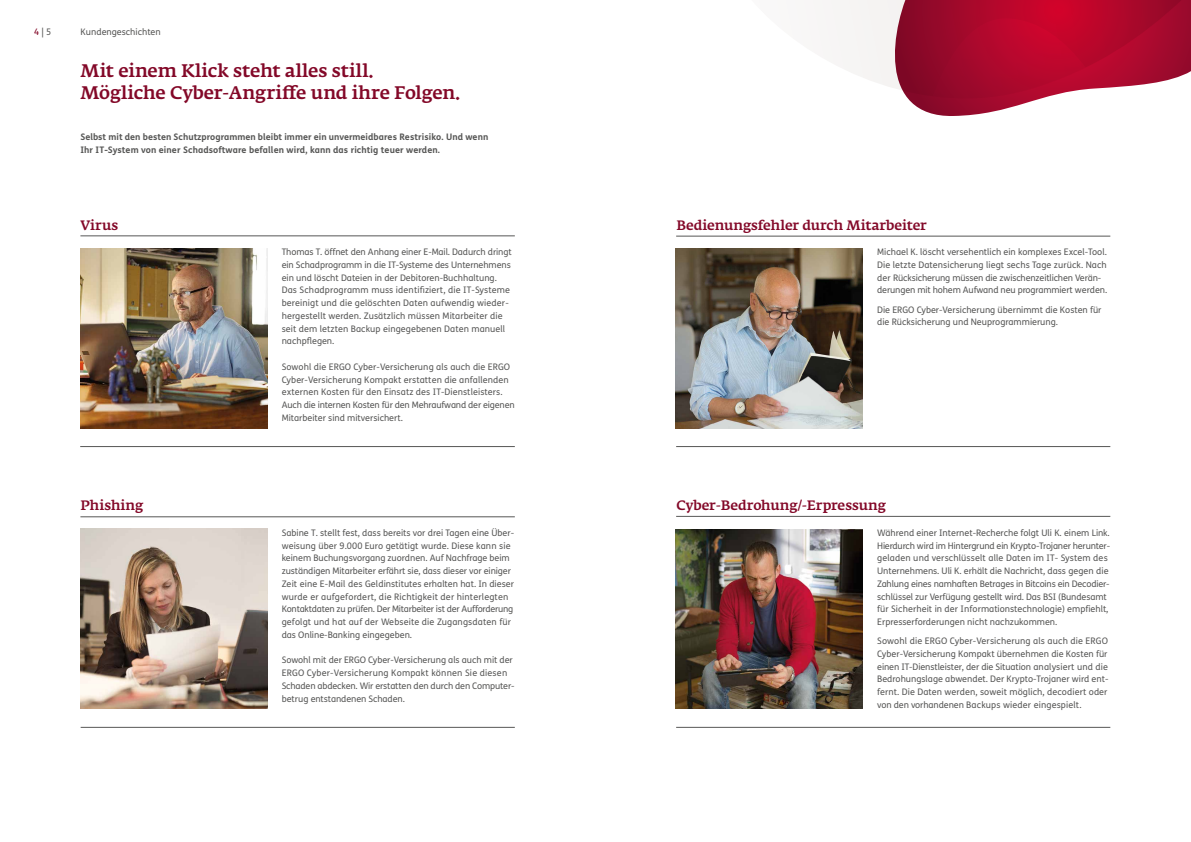
<style>
.page{position:relative;width:1191px;height:842px;background:#fff}
.page>*{position:absolute;margin:0;border:0;box-sizing:border-box;transform-origin:0 0}
.t1{font:500 18px/22.3px "Fedra Serif A Pro";color:#830828}
.t2{font:500 13.5px "Fedra Serif A Pro";color:#830828}
.t3{font:9px/12.8px "FS Me";color:#575756}
.t4{font:700 9px/13px "FS Me";color:#575756}
.s1{color:#830828}
</style>
<div class="page">
<img style="left:80px;top:249px;width:187px;height:179px">
<img style="left:80px;top:529px;width:187px;height:179px">
<svg style="left:831px;top:0;width:55px;height:86px"></svg>
<svg style="left:886px;top:0;width:305px;height:116px"></svg>
<img style="left:676px;top:249px;width:186px;height:179px">
<img style="left:676px;top:529px;width:186px;height:180px">
<hr style="left:80px;top:236px;width:435px;height:1px;background:#575756">
<hr style="left:676px;top:236px;width:434px;height:1px;background:#575756">
<hr style="left:676px;top:446px;width:434px;height:1px;background:#575756">
<hr style="left:80px;top:446px;width:435px;height:1px;background:#575756">
<hr style="left:676px;top:727px;width:434px;height:1px;background:#575756">
<hr style="left:81px;top:727px;width:434px;height:1px;background:#575756">
<hr style="left:80px;top:517px;width:435px;height:1px;background:#575756">
<hr style="left:676px;top:516px;width:434px;height:1px;background:#575756">
<p class="t3" style="left:34px;top:25px;width:19px"><span class="s1">4</span> | 5</p>
<p class="t3" style="left:81px;top:25px;width:82px">Kundengeschichten</p>
<h1 class="t1" style="left:81px;top:59px;width:381px">Mit einem Klick steht alles still.<br>Mögliche Cyber-Angriffe und ihre Folgen.</h1>
<p class="t4" style="left:80px;top:130px;width:409px">Selbst mit den besten Schutzprogrammen bleibt immer ein unvermeidbares Restrisiko. Und wenn<br>Ihr IT-System von einer Schadsoftware befallen wird, kann das richtig teuer werden.</p>
<h2 class="t2" style="left:81px;top:217px;width:39px">Virus</h2>
<h2 class="t2" style="left:676px;top:217px;width:252px">Bedienungsfehler durch Mitarbeiter</h2>
<p class="t3" style="left:282px;top:245px;width:231px">Thomas T. öffnet den Anhang einer E-Mail. Dadurch dringt ein Schadprogramm in die IT-Systeme des Unternehmens ein und löscht Dateien in der Debitoren-Buchhaltung.<br>Das Schadprogramm muss identifiziert, die IT-Systeme bereinigt und die gelöschten Daten aufwendig wieder&shy;hergestellt werden. Zusätzlich müssen Mitarbeiter die seit dem letzten Backup eingegebenen Daten manuell nachpflegen.</p>
<p class="t3" style="left:282px;top:360px;width:234px">Sowohl die ERGO Cyber-Versicherung als auch die ERGO Cyber-Versicherung Kompakt erstatten die anfallenden externen Kosten für den Einsatz des IT-Dienstleisters.<br>Auch die internen Kosten für den Mehraufwand der eigenen Mitarbeiter sind mitversichert.</p>
<p class="t3" style="left:877px;top:245px;width:232px">Michael K. löscht versehentlich ein komplexes Excel-Tool.<br>Die letzte Datensicherung liegt sechs Tage zurück. Nach der Rücksicherung müssen die zwischenzeitlichen Verän&shy;derungen mit hohem Aufwand neu programmiert werden.</p>
<p class="t3" style="left:877px;top:303px;width:226px">Die ERGO Cyber-Versicherung übernimmt die Kosten für die Rücksicherung und Neuprogrammierung.</p>
<h2 class="t2" style="left:81px;top:498px;width:64px">Phishing</h2>
<h2 class="t2" style="left:676px;top:498px;width:211px">Cyber-Bedrohung/-Erpressung</h2>
<p class="t3" style="left:282px;top:526px;width:234px">Sabine T. stellt fest, dass bereits vor drei Tagen eine Über&shy;weisung über 9.000 Euro getätigt wurde. Diese kann sie keinem Buchungsvorgang zuordnen. Auf Nachfrage beim zuständigen Mitarbeiter erfährt sie, dass dieser vor einiger Zeit eine E-Mail des Geldinstitutes erhalten hat. In dieser wurde er aufgefordert, die Richtigkeit der hinterlegten Kontaktdaten zu prüfen. Der Mitarbeiter ist der Aufforderung gefolgt und hat auf der Webseite die Zugangsdaten für das Online-Banking eingegeben.</p>
<p class="t3" style="left:282px;top:654px;width:234px">Sowohl mit der ERGO Cyber-Versicherung als auch mit der ERGO Cyber-Versicherung Kompakt können Sie diesen Schaden abdecken. Wir erstatten den durch den Computer&shy;betrug entstandenen Schaden.</p>
<p class="t3" style="left:877px;top:526px;width:234px">Während einer Internet-Recherche folgt Uli K. einem Link.<br>Hierdurch wird im Hintergrund ein Krypto-Trojaner herunter&shy;geladen und verschlüsselt alle Daten im IT- System des Unternehmens. Uli K. erhält die Nachricht, dass gegen die Zahlung eines namhaften Betrages in Bitcoins ein Decodier&shy;schlüssel zur Verfügung gestellt wird. Das BSI (Bundesamt für Sicherheit in der Informationstechnologie) empfiehlt, Erpresserforderungen nicht nachzukommen.</p>
<p class="t3" style="left:877px;top:634px;width:233px;text-align:justify">Sowohl die ERGO Cyber-Versicherung als auch die ERGO Cyber-Versicherung Kompakt übernehmen die Kosten für einen IT-Dienstleister, der die Situation analysiert und die Bedrohungslage abwendet. Der Krypto-Trojaner wird ent&shy;fernt. Die Daten werden, soweit möglich, decodiert oder von den vorhandenen Backups wieder eingespielt.</p>
</div>
